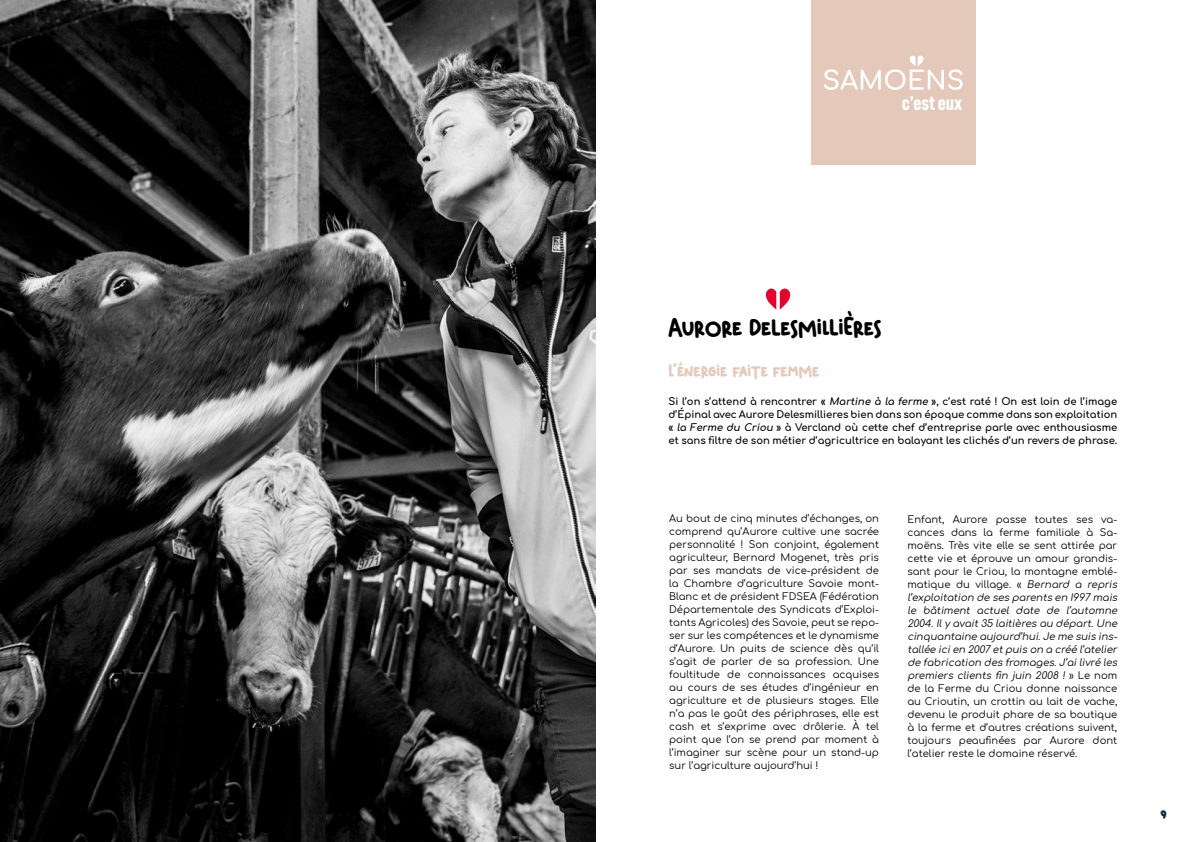
<style>
.page{position:relative;width:1191px;height:842px;background:#fff}
.page>*{position:absolute;margin:0;border:0;box-sizing:border-box;transform-origin:0 0}
.t1{font:25px "Skrapbook";color:#000}
.t2{font:18px "Skrapbook";color:#e4c9bb}
.t3{font:16px "Skrapbook";color:#042736}
.t4{font:10px/13px "Comfortaa";color:#000;text-align:justify}
.t5{font:700 10px/13.1px "Comfortaa";color:#000;text-align:justify}
.s1{font-style:italic}
</style>
<div class="page">
<img style="left:0;top:0;width:595px;height:842px">
<div style="left:811px;top:0;width:164px;height:164px;background:#e4c9bb"></div>
<svg style="left:765px;top:289px;width:25px;height:21px"></svg>
<svg style="left:823px;top:56px;width:139px;height:34px"></svg>
<svg style="left:902px;top:96px;width:60px;height:14px"></svg>
<h1 class="t1" style="left:668px;top:310px;width:214px">Aurore DelesmilliÈres</h1>
<h2 class="t2" style="left:668px;top:359px;width:152px">L’énergie faite femme</h2>
<p class="t5" style="left:668px;top:393px;width:450px">Si l’on s’attend à rencontrer « <span class="s1">Martine à la ferme</span> », c’est raté ! On est loin de l’image d’Épinal avec Aurore Delesmillieres bien dans son époque comme dans son exploitation « <span class="s1">la Ferme du Criou</span> » à Vercland où cette chef d’entreprise parle avec enthousiasme et sans filtre de son métier d’agricultrice en balayant les clichés d’un revers de phrase.</p>
<p class="t4" style="left:669px;top:512px;width:211px">Au bout de cinq minutes d’échanges, on comprend qu’Aurore cultive une sacrée personnalité ! Son conjoint, également agriculteur, Bernard Mogenet, très pris par ses mandats de vice-président de la Chambre d’agriculture Savoie mont-Blanc et de président FDSEA (Fédération Départementale des Syndicats d’Exploi&shy;tants Agricoles) des Savoie, peut se repo&shy;ser sur les compétences et le dynamisme d’Aurore. Un puits de science dès qu’il s’agit de parler de sa profession. Une foultitude de connaissances acquises au cours de ses études d’ingénieur en agriculture et de plusieurs stages. Elle n’a pas le goût des périphrases, elle est cash et s’exprime avec drôlerie. À tel point que l’on se prend par moment à l’imaginer sur scène pour un stand-up sur l’agriculture aujourd’hui !</p>
<p class="t4" style="left:907px;top:513px;width:214px;text-align:left">Enfant, Aurore passe toutes ses va&shy;cances dans la ferme familiale à Sa&shy;moëns. Très vite elle se sent attirée par cette vie et éprouve un amour grandis&shy;sant pour le Criou, la montagne emblé&shy;matique du village. « <span class="s1">Bernard a repris l’exploitation de ses parents en I997 mais le bâtiment actuel date de l’automne 2004. Il y avait 35 laitières au départ. Une cinquantaine aujourd’hui.Je me suis ins&shy;tallée icien 2007 et puis on a créé l’atelier de fabrication des fromages.J’ailivré les premiers clients fin juin 2008 !</span> » L e n o m de la Ferme du Criou donne naissance au Crioutin, un crottin au lait de vache, devenu le produit phare de sa boutique à la ferme et d’autres créations suivent, toujours peaufinées par Aurore dont l’atelier reste le domaine réservé.</p>
<h3 class="t3" style="left:1160px;top:802px;width:8px">9</h3>
</div>
